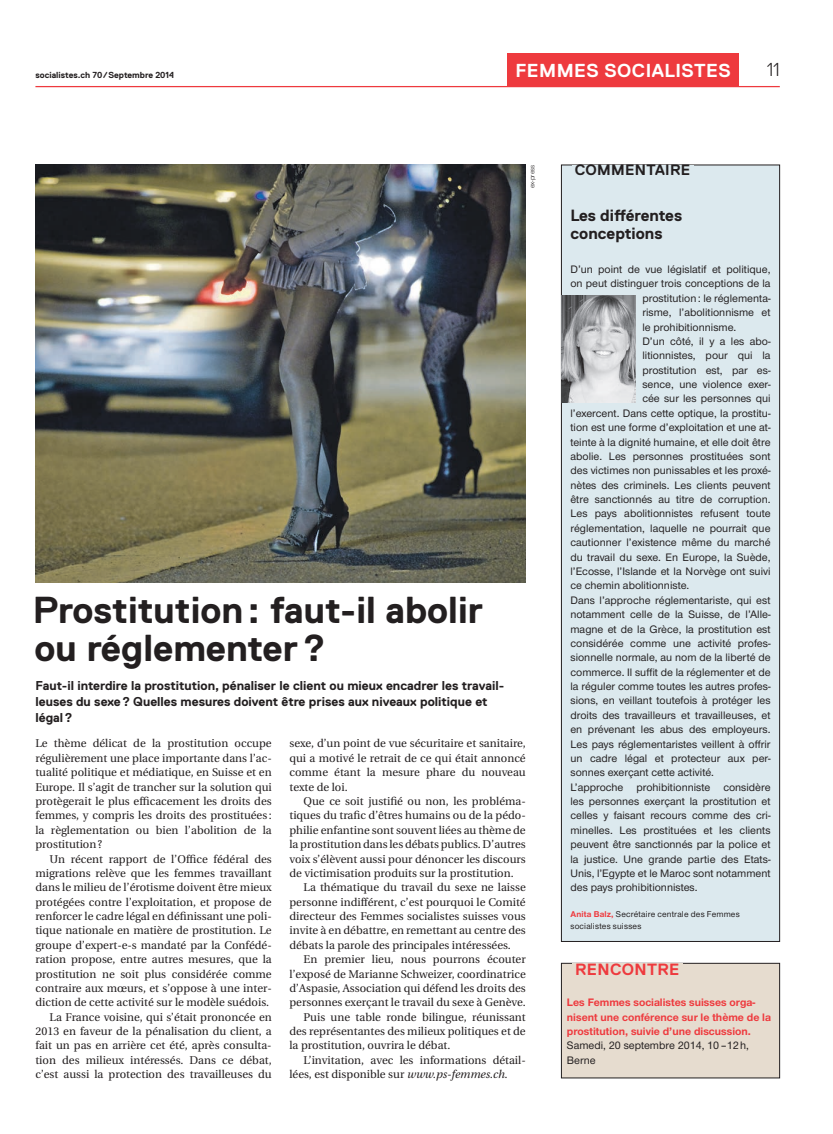
<style>
.page{position:relative;width:833px;height:1134px;background:#fff}
.page>*{position:absolute;margin:0;border:0;box-sizing:border-box;transform-origin:0 0}
.t1{font:700 37.5px/37.5px "Replica";color:#231f20}
.t2{font:700 18.75px "Replica";letter-spacing:.025em;color:#fff}
.t3{font:300 18.75px "Replica";color:#231f20}
.t4{font:700 16.25px/17.5px "Replica";color:#231f20}
.t5{font:700 16.25px "Replica";letter-spacing:.02em;color:#ee3a3e}
.t6{font:700 15px "Replica";letter-spacing:.02em;color:#231f20}
.t7{font:700 12.75px/16.2px "Replica";color:#231f20}
.t8{font:11.25px/14.4px "Utopia";color:#231f20;text-align:justify}
.t9{font:500 11.25px/14.4px "Nimbus San Nov";color:#231f20}
.t10{font:700 11.25px/14.4px "Nimbus San Nov";color:#ee3a3e}
.t11{font:500 8.75px/11.9px "Nimbus San Nov";letter-spacing:.02em;color:#231f20}
.t12{font:700 8.75px "Replica";color:#231f20}
.t13{font:6.88px "Nimbus San Nov";color:#231f20}
.s1{font-style:italic}
.s2{font-weight:700;color:#ee3a3e}
</style>
<div class="page">
<img style="left:35px;top:165px;width:491px;height:417px">
<div style="left:507px;top:53px;width:231px;height:33px;background:#ee3a3e"></div>
<hr style="left:35px;top:86px;width:745px;height:1px;background:#ee3a3e">
<div style="left:561px;top:165px;width:218px;height:776px;background:#dce9ee"></div>
<div style="left:561px;top:165px;width:219px;height:777px;border:1px solid #231f20"></div>
<img style="left:561px;top:296px;width:74px;height:106px">
<div style="left:561px;top:963px;width:218px;height:115px;background:#e6dccf"></div>
<div style="left:561px;top:963px;width:219px;height:115px;border:1px solid #231f20"></div>
<div style="left:572px;top:963px;width:111px;height:17px;background:#e6dccf"></div>
<div style="left:571px;top:165px;width:122px;height:22px;background:#dce9ee"></div>
<p class="t12" style="left:35px;top:70px;width:140px">socialistes.ch 70/Septembre 2014</p>
<h2 class="t2" style="left:515px;top:60px;width:217px">FEMMES SOCIALISTES</h2>
<h2 class="t3" style="left:766px;top:59px;width:15px">11</h2>
<p class="t13" style="left:528px;top:188px;width:25px;rotate:-90deg">ex-press</p>
<h1 class="t1" style="left:33px;top:592px;width:452px">Prostitution: faut-il abolir ou réglementer?</h1>
<p class="t7" style="left:35px;top:677px;width:470px">Faut-il interdire la prostitution, pénaliser le client ou mieux encadrer les travail&shy;leuses du sexe? Quelles mesures doivent être prises aux niveaux politique et légal?</p>
<p class="t8" style="left:35px;top:737px;width:238px">Le thème délicat de la prostitution occupe régulièrement une place importante dans l’ac&shy;tualité politique et médiatique, en Suisse et en Europe. Il s’agit de trancher sur la solution qui protègerait le plus efficacement les droits des femmes, y compris les droits des prostituées : la règlementation ou bien l’abolition de la prostitution?</p>
<p class="t8" style="left:35px;top:852px;width:238px;text-align:right">Un récent rapport de l’Office fédéral des migrations relève que les femmes travaillant dans le milieu de l’érotisme doivent être mieux protégées contre l’exploitation, et propose de renforcer le cadre légal en définissant une poli&shy;tique nationale en matière de prostitution. Le groupe d’expert-e-s mandaté par la Confédé&shy;ration propose, entre autres mesures, que la prostitution ne soit plus considérée comme contraire aux mœurs, et s’oppose à une inter&shy;diction de cette activité sur le modèle suédois.<br>La France voisine, qui s’était prononcée en 2013 en faveur de la pénalisation du client, a fait un pas en arrière cet été, après consulta&shy;tion des milieux intéressés. Dans ce débat, c’est aussi la protection des travailleuses du</p>
<p class="t8" style="left:289px;top:737px;width:238px">sexe, d’un point de vue sécuritaire et sanitaire, qui a motivé le retrait de ce qui était annoncé comme étant la mesure phare du nouveau texte de loi.</p>
<p class="t8" style="left:289px;top:794px;width:238px;text-indent:14px">Que ce soit justifié ou non, les probléma&shy;tiques du trafic d’êtres humains ou de la pédo&shy;philie enfantine sont souvent liées au thème de la prostitution dans les débats publics. D’autres voix s’élèvent aussi pour dénoncer les discours de victimisation produits sur la prostitution.</p>
<p class="t8" style="left:289px;top:880px;width:238px;text-indent:14px">La thématique du travail du sexe ne laisse personne indifférent, c’est pourquoi le Comité directeur des Femmes socialistes suisses vous invite à en débattre, en remettant au centre des débats la parole des principales intéressées.</p>
<p class="t8" style="left:304px;top:952px;width:224px">En premier lieu, nous pourrons écouter</p>
<p class="t8" style="left:289px;top:967px;width:238px">l’exposé de Marianne Schweizer, coordinatrice</p>
<p class="t8" style="left:289px;top:981px;width:238px">d’Aspasie, Association qui défend les droits des</p>
<p class="t8" style="left:289px;top:995px;width:238px">personnes exerçant le travail du sexe à Genève.</p>
<p class="t8" style="left:304px;top:1010px;width:224px">Puis une table ronde bilingue, réunissant</p>
<p class="t8" style="left:289px;top:1024px;width:238px">des représentantes des milieux politiques et de</p>
<p class="t8" style="left:289px;top:1038px;width:162px">la prostitution, ouvrira le débat.</p>
<p class="t8" style="left:304px;top:1053px;width:224px">L’invitation, avec les informations détail-</p>
<p class="t8" style="left:289px;top:1067px;width:219px">lées, est disponible sur <span class="s1">www.ps-femmes.ch.</span></p>
<h3 class="t6" style="left:574px;top:162px;width:117px">COMMENTAIRE</h3>
<h3 class="t4" style="left:570px;top:207px;width:113px">Les différentes conceptions</h3>
<p class="t9" style="left:570px;top:262px;width:202px">D’un point de vue législatif et politique,</p>
<p class="t9" style="left:570px;top:276px;width:202px">on peut distinguer trois conceptions de la</p>
<p class="t9" style="left:642px;top:291px;width:130px">prostitution: le réglementa-</p>
<p class="t9" style="left:642px;top:305px;width:130px">risme, l’abolitionnisme et</p>
<p class="t9" style="left:642px;top:320px;width:95px">le prohibitionnisme.</p>
<p class="t9" style="left:642px;top:334px;width:130px">D’un côté, il y a les abo-</p>
<p class="t9" style="left:642px;top:348px;width:130px">litionnistes, pour qui la</p>
<p class="t9" style="left:642px;top:363px;width:130px">prostitution est, par es-</p>
<p class="t9" style="left:642px;top:377px;width:130px">sence, une violence exer-</p>
<p class="t9" style="left:642px;top:391px;width:130px">cée sur les personnes qui</p>
<p class="t9" style="left:570px;top:406px;width:202px">l’exercent. Dans cette optique, la prostitu-</p>
<p class="t9" style="left:570px;top:420px;width:202px">tion est une forme d’exploitation et une at-</p>
<p class="t9" style="left:570px;top:435px;width:202px">teinte à la dignité humaine, et elle doit être</p>
<p class="t9" style="left:570px;top:449px;width:202px">abolie. Les personnes prostituées sont</p>
<p class="t9" style="left:570px;top:463px;width:202px">des victimes non punissables et les proxé-</p>
<p class="t9" style="left:570px;top:478px;width:202px">nètes des criminels. Les clients peuvent</p>
<p class="t9" style="left:570px;top:492px;width:202px">être sanctionnés au titre de corruption.</p>
<p class="t9" style="left:570px;top:506px;width:202px">Les pays abolitionnistes refusent toute</p>
<p class="t9" style="left:570px;top:521px;width:202px">réglementation, laquelle ne pourrait que</p>
<p class="t9" style="left:570px;top:535px;width:202px">cautionner l’existence même du marché</p>
<p class="t9" style="left:570px;top:550px;width:202px">du travail du sexe. En Europe, la Suède,</p>
<p class="t9" style="left:570px;top:564px;width:202px">l’Ecosse, l’Islande et la Norvège ont suivi</p>
<p class="t9" style="left:570px;top:578px;width:120px">ce chemin abolitionniste.</p>
<p class="t9" style="left:570px;top:593px;width:202px">Dans l’approche réglementariste, qui est</p>
<p class="t9" style="left:570px;top:607px;width:202px">notamment celle de la Suisse, de l’Alle-</p>
<p class="t9" style="left:570px;top:621px;width:202px">magne et de la Grèce, la prostitution est</p>
<p class="t9" style="left:570px;top:636px;width:202px">considérée comme une activité profes-</p>
<p class="t9" style="left:570px;top:650px;width:202px">sionnelle normale, au nom de la liberté de</p>
<p class="t9" style="left:570px;top:665px;width:202px">commerce. Il suffit de la réglementer et de</p>
<p class="t9" style="left:570px;top:679px;width:202px">la réguler comme toutes les autres profes-</p>
<p class="t9" style="left:570px;top:693px;width:202px">sions, en veillant toutefois à protéger les</p>
<p class="t9" style="left:570px;top:708px;width:202px">droits des travailleurs et travailleuses, et</p>
<p class="t9" style="left:570px;top:722px;width:202px">en prévenant les abus des employeurs.</p>
<p class="t9" style="left:570px;top:737px;width:202px">Les pays réglementaristes veillent à offrir</p>
<p class="t9" style="left:570px;top:751px;width:202px">un cadre légal et protecteur aux per-</p>
<p class="t9" style="left:570px;top:765px;width:145px">sonnes exerçant cette activité.</p>
<p class="t9" style="left:570px;top:780px;width:202px">L’approche prohibitionniste considère</p>
<p class="t9" style="left:570px;top:794px;width:202px">les personnes exerçant la prostitution et</p>
<p class="t9" style="left:570px;top:808px;width:202px">celles y faisant recours comme des cri-</p>
<p class="t9" style="left:570px;top:823px;width:202px">minelles. Les prostituées et les clients</p>
<p class="t9" style="left:570px;top:837px;width:202px">peuvent être sanctionnés par la police et</p>
<p class="t9" style="left:570px;top:852px;width:202px">la justice. Une grande partie des Etats-</p>
<p class="t9" style="left:570px;top:866px;width:202px">Unis, l’Egypte et le Maroc sont notamment</p>
<p class="t9" style="left:570px;top:880px;width:129px">des pays prohibitionnistes.</p>
<p class="t11" style="left:570px;top:909px;width:171px"><span class="s2">Anita Balz,</span> Secrétaire centrale des Femmes socialistes suisses</p>
<h3 class="t5" style="left:575px;top:960px;width:106px">RENCONTRE</h3>
<p class="t10" style="left:567px;top:995px;width:205px">Les Femmes socialistes suisses orga&shy;nisent une conférence sur le thème de la prostitution, suivie d’une discussion.</p>
<p class="t9" style="left:567px;top:1038px;width:183px">Samedi, 20 septembre 2014, 10–12h,<br>Berne</p>
</div>
